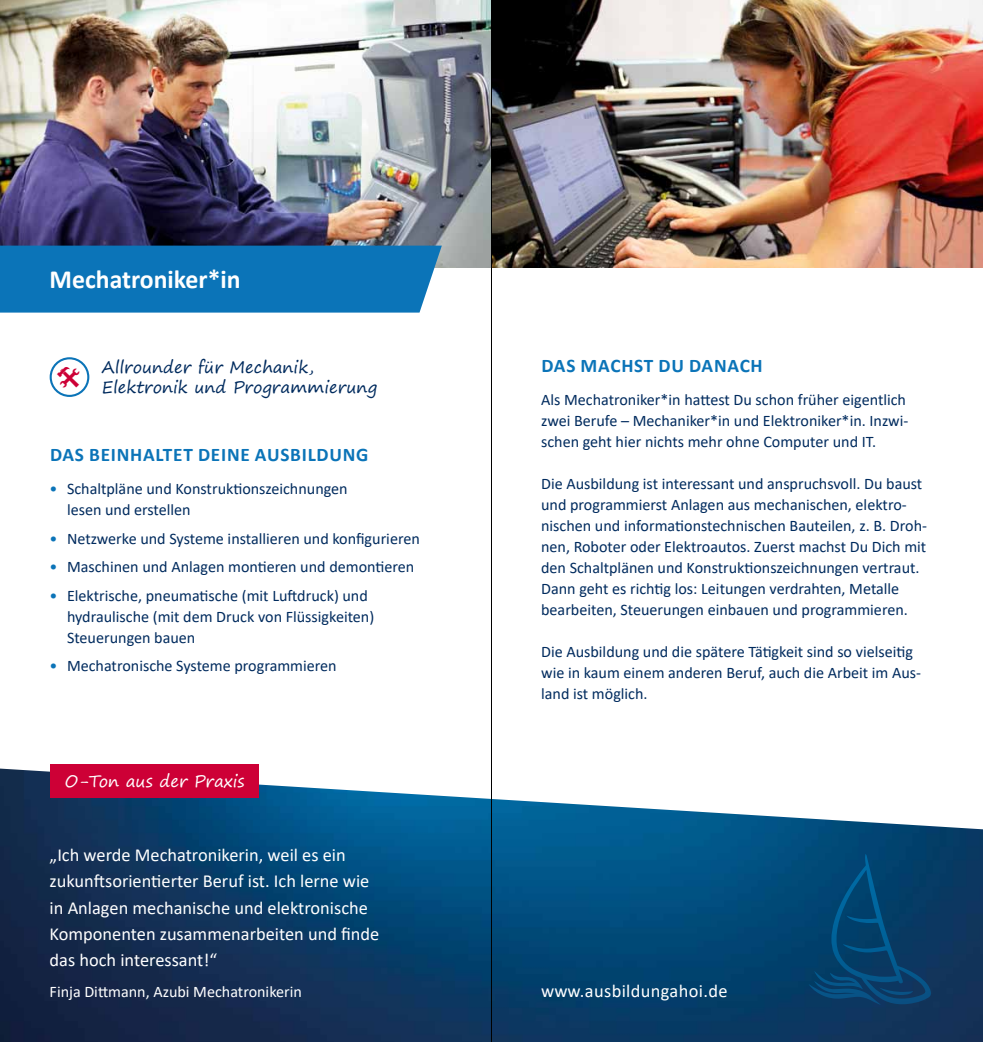
<style>
.page{position:relative;width:983px;height:1042px;background:#fff}
.page>*{position:absolute;margin:0;border:0;box-sizing:border-box;transform-origin:0 0}
.t1{font:700 26.25px "Calibri";color:#fff}
.t2{font:700 19.25px "Calibri";letter-spacing:.04em;color:#0b74b8}
.t3{font:18.38px/26.2px "Calibri";color:#fff}
.t4{font:18.38px "Calibri";letter-spacing:.02em;color:#fff}
.t5{font:16.62px/19.9px "Segoe Print";color:#002b5e}
.t6{font:16.62px "Segoe Print";color:#fff}
.t7{font:16.1px/21px "Calibri";color:#002b5e}
.t8{font:16.1px "Calibri";color:#fff}
.s1{color:#0b74b8}
</style>
<div class="page">
<img style="left:0;top:0;width:982px;height:268px">
<img style="left:0;top:768px;width:982px;height:274px">
<div style="left:0;top:246px;width:441px;height:67px;background:#0b74b8"></div>
<div style="left:50px;top:764px;width:209px;height:33px;background:#cd0036"></div>
<div style="left:50px;top:357px;width:39px;height:40px;border:2px solid #0b74b8;border-radius:50%"></div>
<svg style="left:808px;top:854px;width:122px;height:150px;background:#04426e"></svg>
<hr style="left:491px;top:0;width:1px;height:1042px;background:#000">
<h1 class="t1" style="left:50px;top:260px;width:192px">MECHATRONIKER*IN</h1>
<p class="t5" style="left:102px;top:357px;width:277px">Allrounder für Mechanik,<br>Elektronik und Programmierung</p>
<p class="t2" style="left:50px;top:441px;width:320px">DAS BEINHALTET DEINE AUSBILDUNG</p>
<p class="t7" style="left:67px;top:478px;width:282px;text-indent:-17px"><span class="s1">•</span> Schaltpläne und Konstruktionszeichnungen lesen und erstellen</p>
<p class="t7" style="left:50px;top:527px;width:371px"><span class="s1">•</span> Netzwerke und Systeme installieren und konfigurieren</p>
<p class="t7" style="left:50px;top:556px;width:366px"><span class="s1">•</span> Maschinen und Anlagen montieren und demontieren</p>
<p class="t7" style="left:67px;top:584px;width:309px;text-indent:-17px"><span class="s1">•</span> Elektrische, pneumatische (mit Luftdruck) und hydraulische (mit dem Druck von Flüssigkeiten)<br>Steuerungen bauen</p>
<p class="t7" style="left:50px;top:655px;width:288px"><span class="s1">•</span> Mechatronische Systeme programmieren</p>
<p class="t6" style="left:65px;top:766px;width:181px">O-Ton aus der Praxis</p>
<p class="t2" style="left:541px;top:352px;width:223px">DAS MACHST DU DANACH</p>
<p class="t7" style="left:541px;top:389px;width:368px">Als Mechatroniker*in hattest Du schon früher eigentlich zwei Berufe – Mechaniker*in und Elektroniker*in. Inzwi&shy;schen geht hier nichts mehr ohne Computer und IT.</p>
<p class="t7" style="left:541px;top:473px;width:387px">Die Ausbildung ist interessant und anspruchsvoll. Du baust und programmierst Anlagen aus mechanischen, elektro‑ nischen und informationstechnischen Bauteilen, z. B. Droh&shy;nen, Roboter oder Elektroautos. Zuerst machst Du Dich mit den Schaltplänen und Konstruktionszeichnungen vertraut.<br>Dann geht es richtig los: Leitungen verdrahten, Metalle bearbeiten, Steuerungen einbauen und programmieren.</p>
<p class="t7" style="left:541px;top:641px;width:381px">Die Ausbildung und die spätere Tätigkeit sind so vielseitig wie in kaum einem anderen Beruf, auch die Arbeit im Aus&shy;land ist möglich.</p>
<p class="t3" style="left:50px;top:841px;width:331px">„Ich werde Mechatronikerin, weil es ein zukunftsorientierter Beruf ist. Ich lerne wie in Anlagen mechanische und elektronische Komponenten zusammenarbeiten und finde das hoch interessant!“</p>
<p class="t8" style="left:50px;top:980px;width:254px">Finja Dittmann, Azubi Mechatronikerin</p>
<p class="t4" style="left:541px;top:978px;width:188px">www.ausbildungahoi.de</p>
</div>
